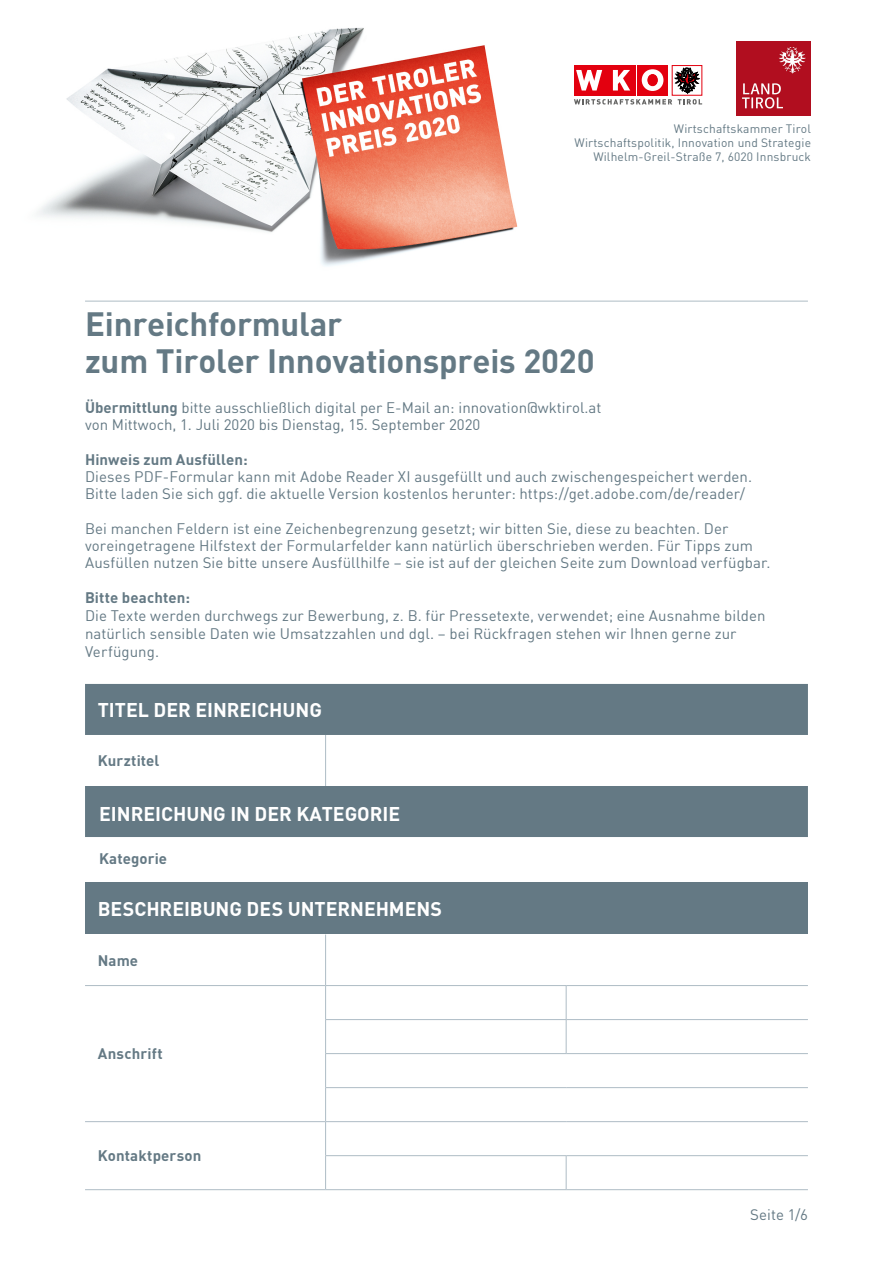
<style>
.page{position:relative;width:893px;height:1263px;background:#fff}
.page>*{position:absolute;margin:0;border:0;box-sizing:border-box;transform-origin:0 0}
.t1{font:700 33px/38px "DIN";letter-spacing:-.005em;color:#647984}
.t2{font:700 19.5px "DIN";color:#fff}
.t3{font:15px/17.2px "DIN";letter-spacing:.005em;color:#647984}
.t4{font:700 15px "DIN";letter-spacing:.01em;color:#647984}
.t5{font:12px/14.4px "DIN";letter-spacing:.015em;color:#647984;text-align:right}
.s1{font-weight:700}
</style>
<div class="page">
<div style="left:606px;top:65px;width:30px;height:31px;background:#e3000f"></div>
<div style="left:574px;top:65px;width:30px;height:31px;background:#e3000f"></div>
<div style="left:638px;top:65px;width:30px;height:31px;background:#e3000f"></div>
<svg style="left:672px;top:65px;width:30px;height:3px"></svg>
<svg style="left:574px;top:68px;width:128px;height:37px"></svg>
<hr style="left:85px;top:301px;width:723px;height:1px;background:#aebcc5">
<svg style="left:85px;top:684px;width:723px;height:153px;fill:#647984"></svg>
<hr style="left:325px;top:735px;width:1px;height:51px;background:#aebcc5">
<hr style="left:325px;top:934px;width:1px;height:51px;background:#aebcc5">
<hr style="left:85px;top:985px;width:241px;height:1px;background:#aebcc5">
<hr style="left:326px;top:985px;width:240px;height:1px;background:#aebcc5">
<hr style="left:325px;top:986px;width:1px;height:33px;background:#aebcc5">
<hr style="left:566px;top:985px;width:242px;height:1px;background:#aebcc5">
<hr style="left:566px;top:986px;width:1px;height:33px;background:#aebcc5">
<hr style="left:325px;top:1019px;width:241px;height:1px;background:#aebcc5">
<hr style="left:325px;top:1020px;width:1px;height:33px;background:#aebcc5">
<hr style="left:566px;top:1019px;width:242px;height:1px;background:#aebcc5">
<hr style="left:566px;top:1020px;width:1px;height:33px;background:#aebcc5">
<hr style="left:325px;top:1053px;width:241px;height:1px;background:#aebcc5">
<hr style="left:325px;top:1054px;width:1px;height:33px;background:#aebcc5">
<hr style="left:566px;top:1053px;width:242px;height:1px;background:#aebcc5">
<hr style="left:325px;top:1087px;width:241px;height:1px;background:#aebcc5">
<hr style="left:325px;top:1088px;width:1px;height:33px;background:#aebcc5">
<hr style="left:566px;top:1087px;width:242px;height:1px;background:#aebcc5">
<hr style="left:85px;top:1121px;width:241px;height:1px;background:#aebcc5">
<hr style="left:326px;top:1121px;width:240px;height:1px;background:#aebcc5">
<hr style="left:325px;top:1122px;width:1px;height:33px;background:#aebcc5">
<hr style="left:566px;top:1121px;width:242px;height:1px;background:#aebcc5">
<hr style="left:325px;top:1155px;width:241px;height:1px;background:#aebcc5">
<hr style="left:325px;top:1156px;width:1px;height:33px;background:#aebcc5">
<hr style="left:566px;top:1155px;width:242px;height:1px;background:#aebcc5">
<hr style="left:566px;top:1156px;width:1px;height:33px;background:#aebcc5">
<hr style="left:85px;top:1189px;width:241px;height:1px;background:#aebcc5">
<hr style="left:326px;top:1189px;width:240px;height:1px;background:#aebcc5">
<hr style="left:566px;top:1189px;width:242px;height:1px;background:#aebcc5">
<div style="left:85px;top:882px;width:723px;height:51px;background:#647984"></div>
<img style="left:37px;top:27px;width:481px;height:239px">
<img style="left:737px;top:42px;width:73px;height:73px">
<p class="t5" style="left:575px;top:121px;width:238px">Wirtschaftskammer Tirol<br>Wirtschaftspolitik, Innovation und Strategie<br>Wilhelm-Greil-Straße 7, 6020 Innsbruck</p>
<h1 class="t1" style="left:85px;top:303px;width:511px">Einreichformular<br>zum Tiroler Innovationspreis 2020</h1>
<p class="t3" style="left:85px;top:399px;width:518px"><span class="s1">Übermittlung</span> bitte ausschließlich digital per E-Mail an: innovation@wktirol.at von Mittwoch, 1. Juli 2020 bis Dienstag, 15. September 2020</p>
<p class="t4" style="left:85px;top:450px;width:164px">Hinweis zum Ausfüllen:</p>
<p class="t3" style="left:85px;top:468px;width:669px">Dieses PDF-Formular kann mit Adobe Reader XI ausgefüllt und auch zwischengespeichert werden.<br>Bitte laden Sie sich ggf. die aktuelle Version kostenlos herunter: https://get.adobe.com/de/reader/</p>
<p class="t3" style="left:85px;top:520px;width:687px">Bei manchen Feldern ist eine Zeichenbegrenzung gesetzt; wir bitten Sie, diese zu beachten. Der voreingetragene Hilfstext der Formularfelder kann natürlich überschrieben werden. Für Tipps zum<br>Ausfüllen nutzen Sie bitte unsere Ausfüllhilfe – sie ist auf der gleichen Seite zum Download verfügbar.</p>
<p class="t4" style="left:85px;top:588px;width:106px">Bitte beachten:</p>
<p class="t3" style="left:85px;top:606px;width:682px;line-height:18px">Die Texte werden durchwegs zur Bewerbung, z. B. für Pressetexte, verwendet; eine Ausnahme bilden natürlich sensible Daten wie Umsatzzahlen und dgl. – bei Rückfragen stehen wir Ihnen gerne zur<br>Verfügung.</p>
<h2 class="t2" style="left:98px;top:697px;width:226px">TITEL DER EINREICHUNG</h2>
<p class="t4" style="left:98px;top:751px;width:63px">Kurztitel</p>
<h2 class="t2" style="left:99px;top:801px;width:302px">EINREICHUNG IN DER KATEGORIE</h2>
<p class="t4" style="left:99px;top:849px;width:69px">Kategorie</p>
<h2 class="t2" style="left:98px;top:897px;width:346px">BESCHREIBUNG DES UNTERNEHMENS</h2>
<p class="t4" style="left:98px;top:950px;width:42px">Name</p>
<p class="t4" style="left:98px;top:1044px;width:66px">Anschrift</p>
<p class="t4" style="left:98px;top:1146px;width:105px">Kontaktperson</p>
<p class="t3" style="left:750px;top:1206px;width:59px">Seite 1/6</p>
</div>
